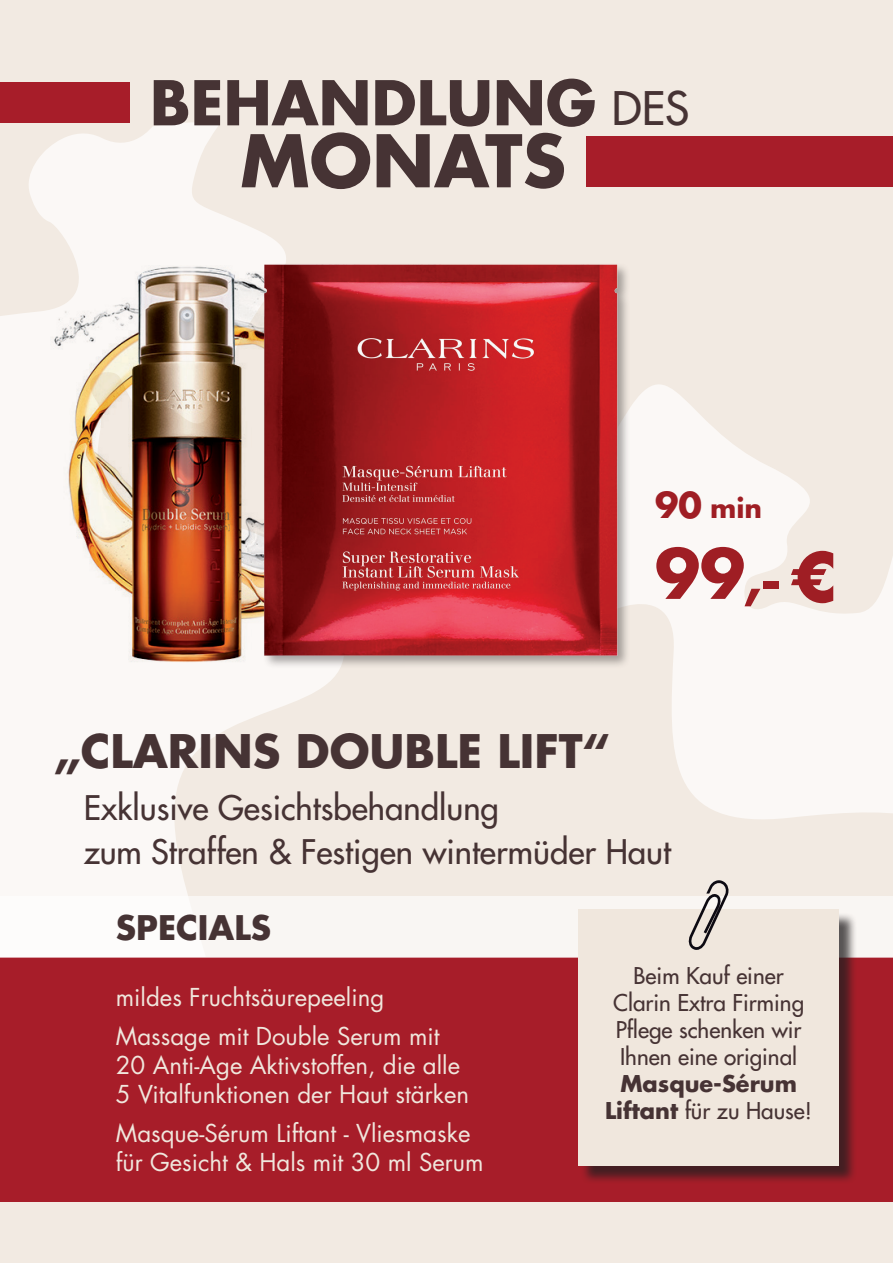
<style>
.page{position:relative;width:893px;height:1263px;background:#f2eae2}
.page>*{position:absolute;margin:0;border:0;box-sizing:border-box;transform-origin:0 0}
.t1{font:700 75px "Futura EF";color:#9f1e24}
.t2{font:700 70.5px "Futura";color:#463334}
.t3{font:700 60px "Futura";color:#463334}
.t4{font:700 45px "Futura";color:#463334}
.t5{font:33px/43.2px "Futura";color:#463334}
.t6{font:700 33px "Futura";color:#463334}
.t7{font:700 30px "Futura EF";color:#9f1e24}
.t8{font:24px/28.8px "Futura";color:#f0e7dd}
.t9{font:22.5px/27px "Futura";color:#463334;text-align:center}
.t10{font:700 22.5px/27px "Futura";color:#463334;text-align:center}
.s1{font-weight:400;font-size:45px}
.s2{font-size:39px}
.s3{font-size:60px}
.s4{font-weight:400}
</style>
<div class="page">
<svg style="left:661px;top:385px;width:232px;height:434px;fill:#fbf8f6"></svg>
<svg style="left:0;top:122px;width:326px;height:774px;fill:#fbf8f6"></svg>
<img style="left:0;top:239px;width:329px;height:445px">
<div style="left:0;top:957px;width:893px;height:245px;background:#a71d29"></div>
<div style="left:0;top:896px;width:893px;height:61px;background:#f9f6f3"></div>
<div style="left:581px;top:912px;width:277px;height:272px;background:#231f20;opacity:.75"></div>
<div style="left:578px;top:910px;width:261px;height:256px;background:#f0e7dd"></div>
<img style="left:219px;top:238px;width:442px;height:444px">
<div style="left:587px;top:136px;width:306px;height:51px;background:#a71d29"></div>
<div style="left:0;top:82px;width:130px;height:40px;background:#a71d29"></div>
<svg style="left:688px;top:880px;width:42px;height:70px"></svg>
<h3 class="t3" style="left:150px;top:61px;width:541px">BEHANDLUNG <span class="s1">DES</span></h3>
<h2 class="t2" style="left:240px;top:112px;width:327px">MONATS</h2>
<p class="t7" style="left:655px;top:490px;width:109px"><span class="s2">90</span> min</p>
<h1 class="t1" style="left:655px;top:529px;width:181px">99<span class="s3">,-</span> €</h1>
<h3 class="t4" style="left:54px;top:720px;width:559px">„CLARINS DOUBLE LIFT“</h3>
<h3 class="t5" style="left:84px;top:786px;width:589px">Exklusive Gesichtsbehandlung<br>zum Straffen &amp; Festigen wintermüder Haut</h3>
<h3 class="t6" style="left:116px;top:904px;width:157px">SPECIALS</h3>
<p class="t8" style="left:116px;top:976px;width:325px;line-height:39.6px">mildes Fruchtsäurepeeling<br>Massage mit Double Serum mit</p>
<p class="t8" style="left:116px;top:1050px;width:355px">20 Anti-Age Aktivstoffen, die alle<br>5 Vitalfunktionen der Haut stärken</p>
<p class="t8" style="left:116px;top:1119px;width:369px">Masque-Sérum Liftant - Vliesmaske für Gesicht &amp; Hals mit 30 ml Serum</p>
<p class="t9" style="left:613px;top:962px;width:192px">Beim Kauf einer<br>Clarin Extra Firming<br>Pflege schenken wir<br>Ihnen eine original</p>
<p class="t10" style="left:605px;top:1070px;width:208px">Masque-Sérum<br>Liftant <span class="s4">für zu Hause!</span></p>
</div>
